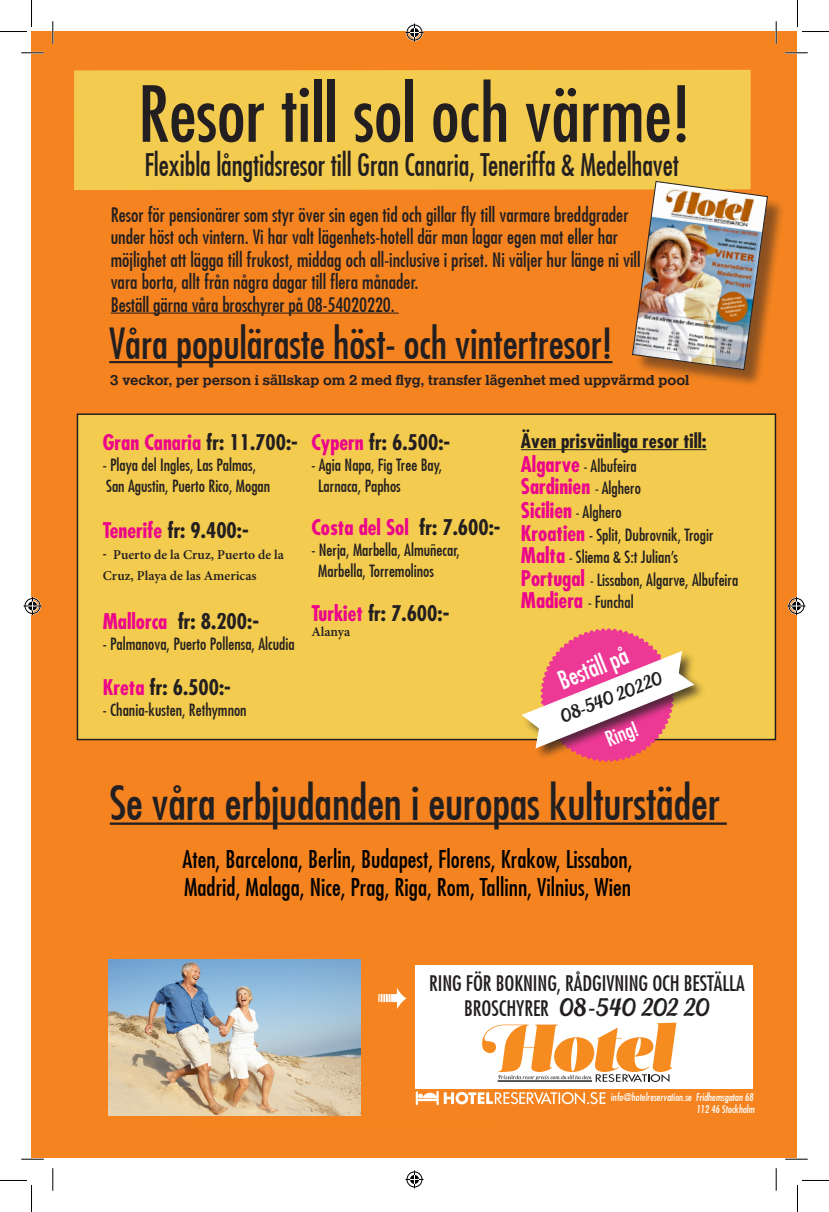
<style>
.page{position:relative;width:829px;height:1212px;background:#fff}
.page>*{position:absolute;margin:0;border:0;box-sizing:border-box;transform-origin:0 0}
.t1{font:500 condensed 75px "Futura";color:#231f20}
.t2{font:500 condensed 46.5px "Futura";letter-spacing:-.005em;color:#231f20}
.t3{font:500 condensed 42px "Futura";letter-spacing:-.005em;color:#231f20}
.t4{font:500 condensed 30.45px "Futura";letter-spacing:-.005em;color:#231f20;scale:.92 1}
.t5{font:500 condensed 25.05px "Futura";color:#fff}
.t6{font:500 condensed 24px "Futura";color:#000}
.t7{font:24px "Blenda Script";color:#231f20}
.t8{font:700 condensed 21px "Futura";color:#ed028c}
.t9{font:700 condensed 21px "Futura";color:#231f20}
.t10{font:500 condensed 21px "Futura";letter-spacing:-.005em;color:#231f20}
.t11{font:500 condensed 21px "Futura";color:#fff}
.t12{font:500 condensed 19.5px/22.5px "Futura";color:#231f20}
.t13{font:700 condensed 19.5px "Futura";color:#231f20}
.t14{font:18px "Blenda Script";color:#231f20}
.t15{font:500 condensed 16.5px/22.5px "Futura";color:#231f20}
.t16{font:500 15px "Helserif";color:#231f20}
.t17{font:600 13.5px/21px "Minion Pro";color:#231f20}
.t18{font:500 condensed 10.5px "Futura";color:#fff}
.s1{color:#231f20}
.s2{color:#ed028c}
.s3{font-family:"Futura";font-weight:500;font-stretch:condensed;font-size:16.5px}
.s4{font-weight:700;font-size:21px;color:#ed028c}
.s5{font-size:15px}
.s6{font-weight:500;font-size:15px;color:#231f20}
.s7{font-weight:500;font-size:16.5px;color:#231f20}
.s8{font-family:"Futura";font-weight:500;font-stretch:condensed;font-size:21px}
</style>
<div class="page">
<div style="left:32px;top:32px;width:765px;height:1125px;background:#f58420"></div>
<div style="left:415px;top:964px;width:337px;height:124px;background:#fff"></div>
<hr style="left:111px;top:312px;width:287px;height:1px;background:#231f20">
<div style="left:74px;top:70px;width:676px;height:120px;background:#f3cb4e"></div>
<div style="left:77px;top:414px;width:698px;height:325px;background:#f3cb4e"></div>
<div style="left:77px;top:413px;width:699px;height:327px;border:2px solid #231f20"></div>
<svg style="left:415px;top:1091px;width:190px;height:13px"></svg>
<hr style="left:417px;top:1098px;width:20px;height:2px;background:#fff">
<svg style="left:378px;top:987px;width:28px;height:21px"></svg>
<svg style="left:482px;top:1022px;width:194px;height:59px"></svg>
<img style="left:109px;top:959px;width:252px;height:156px">
<hr style="left:110px;top:822px;width:616px;height:2px;background:#231f20">
<hr style="left:520px;top:449px;width:186px;height:1px;background:#231f20">
<div style="left:521px;top:650px;width:185px;height:111px;background:#231f20;opacity:.75"></div>
<svg style="left:521px;top:628px;width:173px;height:134px"></svg>
<div style="left:635px;top:184px;width:150px;height:203px;background:#231f20;opacity:.5"></div>
<img style="left:632px;top:181px;width:135px;height:189px">
<hr style="left:109px;top:361px;width:503px;height:2px;background:#231f20">
<hr style="left:21px;top:52px;width:23px;height:2px;background:#fff">
<hr style="left:785px;top:52px;width:22px;height:2px;background:#fff">
<hr style="left:52px;top:21px;width:2px;height:23px;background:#fff">
<hr style="left:775px;top:21px;width:2px;height:23px;background:#fff">
<svg style="left:21px;top:53px;width:23px;height:1px"></svg>
<svg style="left:785px;top:53px;width:22px;height:1px"></svg>
<svg style="left:21px;top:1158px;width:23px;height:1px"></svg>
<svg style="left:785px;top:1158px;width:22px;height:1px"></svg>
<svg style="left:53px;top:21px;width:1px;height:23px"></svg>
<svg style="left:53px;top:1168px;width:1px;height:22px"></svg>
<svg style="left:775px;top:21px;width:1px;height:23px"></svg>
<svg style="left:775px;top:1168px;width:1px;height:22px"></svg>
<svg style="left:0;top:0;width:32px;height:32px"></svg>
<svg style="left:0;top:1180px;width:32px;height:31px"></svg>
<svg style="left:797px;top:0;width:31px;height:32px"></svg>
<svg style="left:797px;top:1180px;width:31px;height:31px"></svg>
<svg style="left:405px;top:24px;width:18px;height:18px"></svg>
<svg style="left:405px;top:1170px;width:18px;height:18px"></svg>
<svg style="left:24px;top:597px;width:18px;height:18px"></svg>
<svg style="left:787px;top:597px;width:18px;height:18px"></svg>
<p class="t1" style="left:138px;top:69px;width:553px">Resor till sol och värme!</p>
<p class="t4" style="left:144px;top:146px;width:582px">Flexibla långtidsresor till Gran Canaria, Teneriffa &amp; Medelhavet</p>
<p class="t12" style="left:111px;top:203px;width:531px">Resor för pensionärer som styr över sin egen tid och gillar fly till varmare breddgrader under höst och vintern. Vi har valt lägenhets-hotell där man lagar egen mat eller har möjlighet att lägga till frukost, middag och all-inclusive i priset. Ni väljer hur länge ni vill vara borta, allt från några dagar till flera månader.</p>
<p class="t12" style="left:111px;top:293px;width:285px">Beställ gärna våra broschyrer på 08-54020220.</p>
<p class="t3" style="left:109px;top:318px;width:504px">Våra populäraste höst- och vintertresor!</p>
<p class="t16" style="left:110px;top:371px;width:581px">3 veckor, per person i sällskap om 2 med flyg, transfer lägenhet med uppvärmd pool</p>
<p class="t8" style="left:103px;top:429px;width:197px">Gran Canaria <span class="s1">fr: 11.700:-</span></p>
<p class="t15" style="left:103px;top:453px;width:155px">- Playa del Ingles, Las Palmas,</p>
<p class="t15" style="left:106px;top:474px;width:166px">San Agustin, Puerto Rico, Mogan</p>
<p class="t9" style="left:103px;top:517px;width:147px"><span class="s2">Tenerife</span> fr: 9.400:-</p>
<p class="t17" style="left:103px;top:544px;width:183px"><span class="s3">-</span> Puerto de la Cruz, Puerto de la<br>Cruz, Playa de las Americas</p>
<p class="t9" style="left:103px;top:607px;width:158px"><span class="s2">Mallorca</span> fr: 8.200:-</p>
<p class="t15" style="left:103px;top:632px;width:193px">- Palmanova, Puerto Pollensa, Alcudia</p>
<p class="t9" style="left:103px;top:673px;width:130px"><span class="s2">Kreta</span> fr: 6.500:-</p>
<p class="t15" style="left:103px;top:698px;width:145px">- Chania-kusten, Rethymnon</p>
<p class="t9" style="left:311px;top:429px;width:140px"><span class="s2">Cypern</span> fr: 6.500:-</p>
<p class="t15" style="left:311px;top:453px;width:132px">- Agia Napa, Fig Tree Bay,</p>
<p class="t15" style="left:318px;top:474px;width:84px">Larnaca, Paphos</p>
<p class="t8" style="left:311px;top:514px;width:190px">Costa del Sol <span class="s1">fr: 7.600:-</span></p>
<p class="t15" style="left:311px;top:539px;width:150px">- Nerja, Marbella, Almuñecar,</p>
<p class="t15" style="left:318px;top:560px;width:117px">Marbella, Torremolinos</p>
<p class="t9" style="left:311px;top:600px;width:139px"><span class="s2">Turkiet</span> fr: 7.600:-</p>
<p class="t17" style="left:311px;top:621px;width:40px">Alanya</p>
<p class="t13" style="left:520px;top:428px;width:187px">Även prisvänliga resor till:</p>
<p class="t15" style="left:520px;top:454px;width:117px"><span class="s4">Algarve</span> <span class="s5">-</span> Albufeira</p>
<p class="t8" style="left:520px;top:473px;width:121px">Sardinien <span class="s6">-</span> <span class="s7">Alghero</span></p>
<p class="t8" style="left:520px;top:497px;width:102px">Sicilien <span class="s6">-</span> <span class="s7">Alghero</span></p>
<p class="t15" style="left:520px;top:523px;width:194px"><span class="s4">Kroatien</span> - Split, Dubrovnik, Trogir<br><span class="s4">Malta</span> <span class="s5">-</span> Sliema &amp; S:t Julian’s</p>
<p class="t15" style="left:520px;top:568px;width:219px"><span class="s4">Portugal</span> <span class="s5">-</span> Lissabon, Algarve, Albufeira</p>
<p class="t8" style="left:520px;top:587px;width:114px">Madiera <span class="s6">-</span> <span class="s7">Funchal</span></p>
<p class="t5" style="left:553px;top:667px;width:75px;rotate:-22deg">Beställ på</p>
<p class="t11" style="left:601px;top:728px;width:35px;rotate:-22deg">Ring!</p>
<p class="t14" style="left:557px;top:706px;width:109px;rotate:-22deg">08-540 20220</p>
<p class="t2" style="left:110px;top:774px;width:611px">Se våra erbjudanden i europas kulturstäder</p>
<p class="t6" style="left:182px;top:845px;width:451px">Aten, Barcelona, Berlin, Budapest, Florens, Krakow, Lissabon,</p>
<p class="t6" style="left:184px;top:872px;width:448px">Madrid, Malaga, Nice, Prag, Riga, Rom, Tallinn, Vilnius, Wien</p>
<p class="t10" style="left:429px;top:970px;width:317px">RING FÖR BOKNING, RÅDGIVNING OCH BESTÄLLA</p>
<p class="t7" style="left:464px;top:992px;width:247px"><span class="s8">BROSCHYRER</span> 08-540 202 20</p>
<p class="t18" style="left:610px;top:1090px;width:145px">info@hotelreservation.se Fridhemsgatan 68</p>
<p class="t18" style="left:696px;top:1102px;width:61px">112 46 Stockholm</p>
</div>
